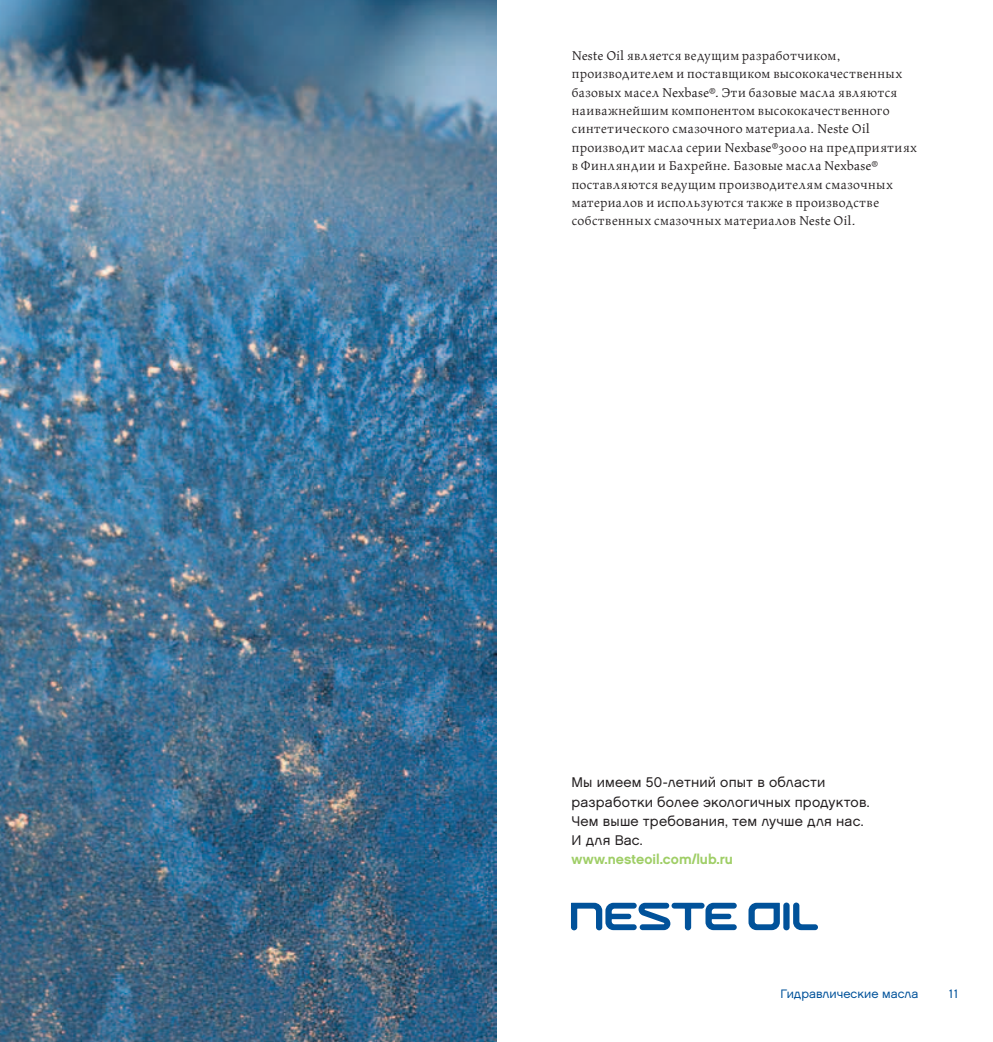
<style>
.page{position:relative;width:993px;height:1042px;background:#fff}
.page>*{position:absolute;margin:0;border:0;box-sizing:border-box;transform-origin:0 0}
.t1{font:14.35px/18.4px "Maiola Cyr";letter-spacing:.025em;color:#231f20}
.t2{font:14px/19.2px "Chalet London Nineteen Sixty";letter-spacing:.01em;color:#231f20}
.t3{font:14px "Chalet New York Nineteen Sixty";color:#9fce66}
.t4{font:12.25px "Chalet London Nineteen Sixty";color:#01529a}
</style>
<div class="page">
<img style="left:0;top:0;width:496px;height:1042px">
<div style="left:783px;top:902px;width:6px;height:28px;background:#01529a;border-radius:3px"></div>
<svg style="left:793px;top:902px;width:24px;height:28px"></svg>
<svg style="left:748px;top:903px;width:31px;height:27px"></svg>
<svg style="left:571px;top:903px;width:165px;height:27px"></svg>
<p class="t1" style="left:571px;top:47px;width:347px">Neste Oil является ведущим разработчиком, производителем и поставщиком высококачественных базовых масел Nexbase®. Эти базовые масла являются наиважнейшим компонентом высококачественного синтетического смазочного материала. Neste Oil производит масла серии Nexbase®3000 на предприятиях в Финляндии и Бахрейне. Базовые масла Nexbase® поставляются ведущим производителям смазочных материалов и используются также в производстве собственных смазочных материалов Neste Oil.</p>
<p class="t2" style="left:571px;top:773px;width:299px">Мы имеем 50-летний опыт в области разработки более экологичных продуктов.<br>Чем выше требования, тем лучше для нас.<br>И для Вас.</p>
<p class="t3" style="left:571px;top:850px;width:163px">www.nesteoil.com/lub.ru</p>
<p class="t4" style="left:780px;top:986px;width:139px">Гидравлические масла</p>
<p class="t4" style="left:948px;top:986px;width:10px">11</p>
</div>
